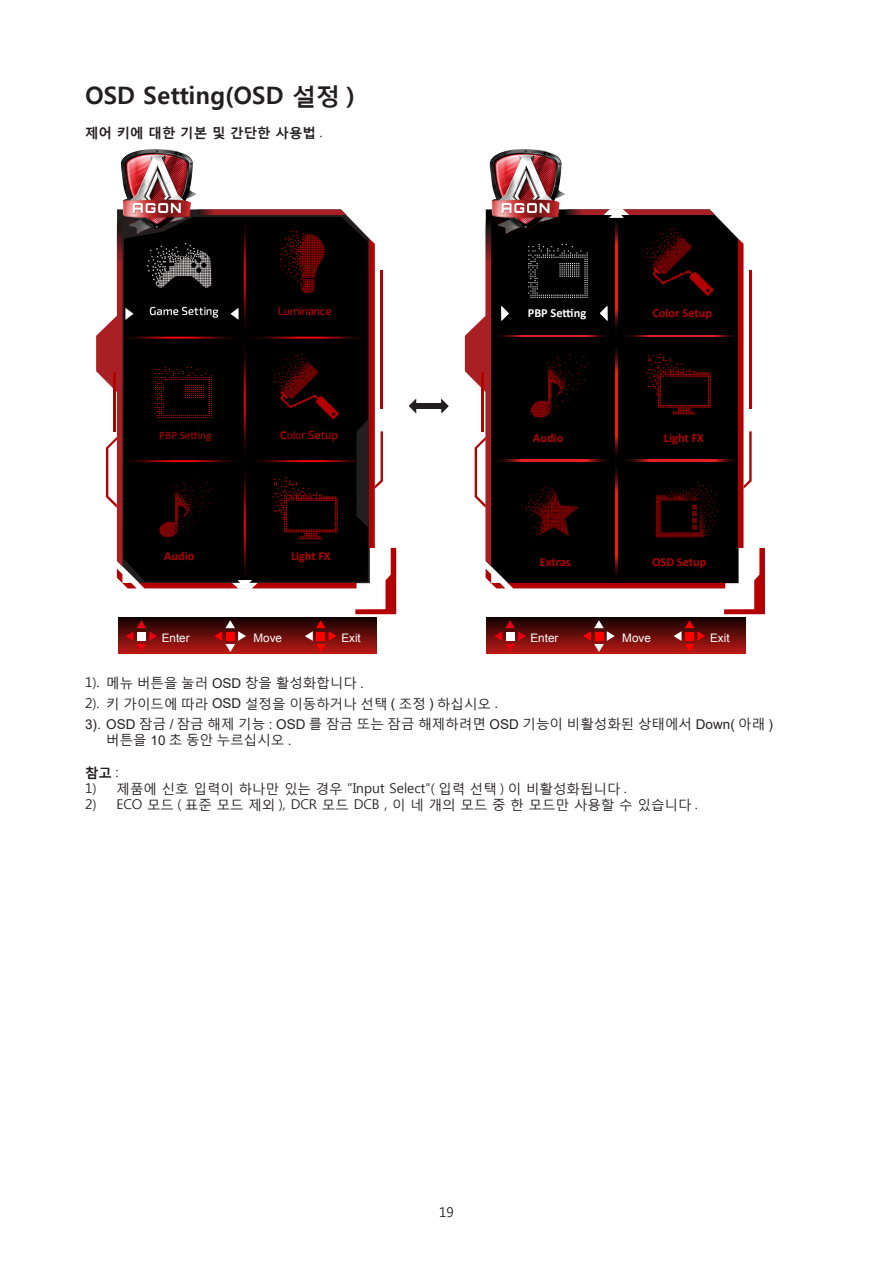
<style>
.page{position:relative;width:893px;height:1263px;background:#fff}
.page>*{position:absolute;margin:0;border:0;box-sizing:border-box;transform-origin:0 0}
.Heading_2{font:700 24px "Malgun Gothic";color:#231f20}
.t1{font:13.5px/16.2px "Malgun Gothic";color:#231f20}
.t2{font:700 13.5px "Malgun Gothic";color:#231f20}
.t3{font:700 12.3px "Calibri";color:#b40204}
.t4{font:700 12.3px "Calibri";color:#fff}
.t5{font:700 12.15px "Calibri";color:#b40204}
.t6{font:11.7px "Arial";color:#fff}
.t7{font:11.4px "Calibri";color:#b40204}
.s1{font-weight:400}
.s2{font-family:"Arial"}
</style>
<div class="page">
<div style="left:118px;top:617px;width:259px;height:36px;background:linear-gradient(to bottom,#100202,#b51814)"></div>
<div style="left:487px;top:617px;width:259px;height:36px;background:linear-gradient(to bottom,#100202,#b51814)"></div>
<svg style="left:126px;top:620px;width:31px;height:32px"></svg>
<div style="left:137px;top:632px;width:9px;height:8px;background:#fff"></div>
<svg style="left:214px;top:620px;width:32px;height:32px"></svg>
<div style="left:226px;top:632px;width:8px;height:8px;background:#f00"></div>
<svg style="left:305px;top:620px;width:32px;height:32px"></svg>
<div style="left:317px;top:632px;width:8px;height:8px;background:#f00"></div>
<img style="left:120px;top:149px;width:76px;height:60px">
<svg style="left:494px;top:620px;width:32px;height:32px"></svg>
<div style="left:506px;top:632px;width:8px;height:8px;background:#fff"></div>
<svg style="left:583px;top:620px;width:32px;height:32px"></svg>
<div style="left:595px;top:632px;width:8px;height:8px;background:#f00"></div>
<svg style="left:674px;top:620px;width:31px;height:32px"></svg>
<div style="left:685px;top:632px;width:9px;height:8px;background:#f00"></div>
<img style="left:489px;top:149px;width:76px;height:60px">
<svg style="left:96px;top:209px;width:300px;height:405px"></svg>
<svg style="left:465px;top:209px;width:300px;height:405px"></svg>
<svg style="left:409px;top:398px;width:7px;height:16px"></svg>
<svg style="left:441px;top:398px;width:8px;height:16px"></svg>
<div style="left:416px;top:404px;width:26px;height:5px;background:#231f20"></div>
<p class="Heading_2" style="left:85px;top:81px;width:271px">OSD Setting(OSD 설정 )</p>
<p class="t2" style="left:85px;top:125px;width:239px">제어 키에 대한 기본 및 간단한 사용법 <span class="s1">.</span></p>
<p class="t7" style="left:159px;top:429px;width:54px">PBP Setting</p>
<p class="t5" style="left:164px;top:549px;width:32px">Audio</p>
<p class="t5" style="left:291px;top:549px;width:41px">Light FX</p>
<p class="t4" style="left:528px;top:305px;width:60px">PBP Setting</p>
<p class="t3" style="left:652px;top:305px;width:61px">Color Setup</p>
<p class="t3" style="left:533px;top:430px;width:32px">Audio</p>
<p class="t3" style="left:664px;top:430px;width:42px">Light FX</p>
<p class="t3" style="left:540px;top:554px;width:33px">Extras</p>
<p class="t3" style="left:652px;top:554px;width:56px">OSD Setup</p>
<p class="t6" style="left:162px;top:630px;width:29px">Enter</p>
<p class="t6" style="left:254px;top:630px;width:30px">Move</p>
<p class="t6" style="left:341px;top:630px;width:21px">Exit</p>
<p class="t6" style="left:530px;top:630px;width:29px">Enter</p>
<p class="t6" style="left:622px;top:630px;width:30px">Move</p>
<p class="t6" style="left:710px;top:630px;width:21px">Exit</p>
<p class="t1" style="left:85px;top:674px;width:280px">1). 메뉴 버튼을 눌러 <span class="s2">OSD</span> 창을 활성화합니다 <span class="s2">.</span></p>
<p class="t1" style="left:85px;top:695px;width:415px">2). 키 가이드에 따라 <span class="s2">OSD</span> 설정을 이동하거나 선택 <span class="s2">(</span> 조정 <span class="s2">)</span> 하십시오 <span class="s2">.</span></p>
<p class="t1" style="left:106px;top:715px;width:668px;text-indent:-21px"><span class="s2">3). OSD</span> 잠금 <span class="s2">/</span> 잠금 해제 기능 <span class="s2">: OSD</span> 를 잠금 또는 잠금 해제하려면 <span class="s2">OSD</span> 기능이 비활성화된 상태에서 <span class="s2">Down(</span> 아래 <span class="s2">) </span>버튼을 <span class="s2">10</span> 초 동안 누르십시오 <span class="s2">.</span></p>
<p class="t2" style="left:85px;top:764px;width:35px">참고 <span class="s1">:</span></p>
<p class="t1" style="left:85px;top:780px;width:543px">1) 제품에 신호 입력이 하나만 있는 경우 “Input Select”( 입력 선택 ) 이 비활성화됩니다 .</p>
<p class="t1" style="left:85px;top:796px;width:614px">2) ECO 모드 ( 표준 모드 제외 ), DCR 모드 DCB , 이 네 개의 모드 중 한 모드만 사용할 수 있습니다 .</p>
<p class="t1" style="left:439px;top:1205px;width:16px">19</p>
</div>
